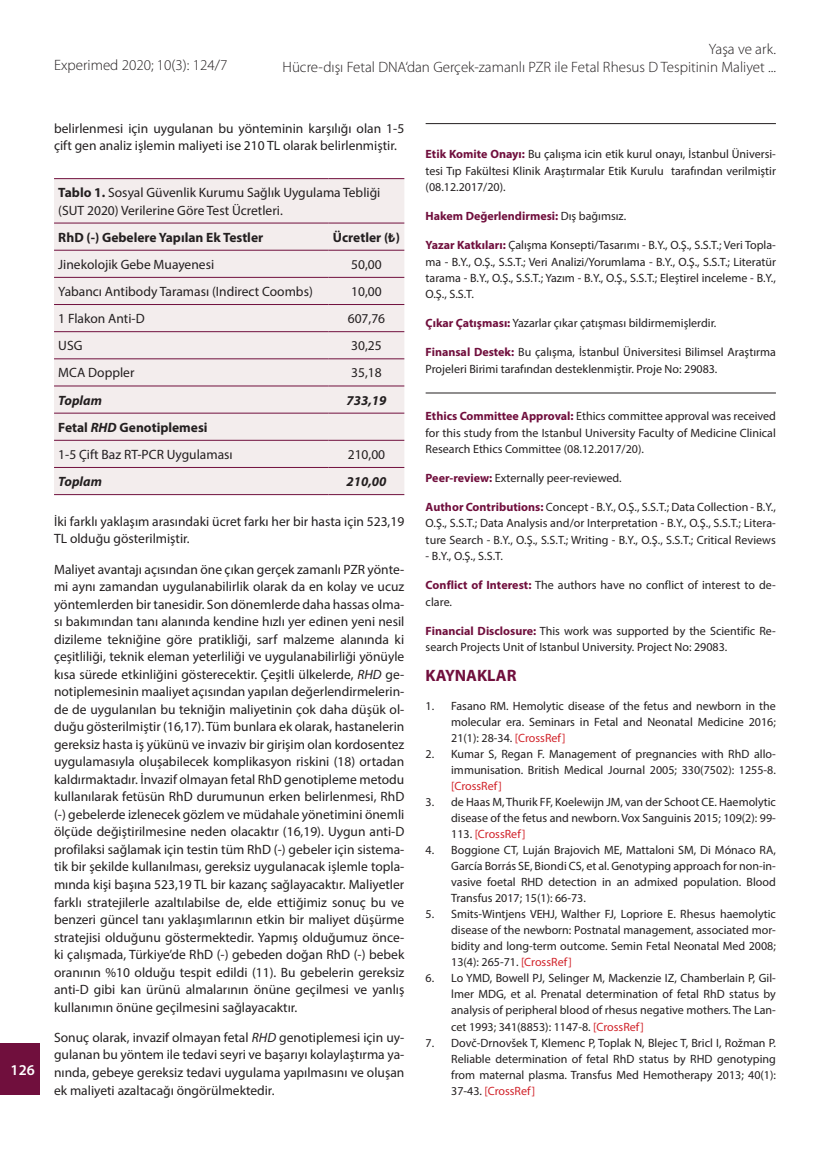
<style>
.page{position:relative;width:830px;height:1149px;background:#fff}
.page>*{position:absolute;margin:0;border:0;box-sizing:border-box;transform-origin:0 0}
.t1{font:700 16.5px "Myriad Pro";color:#700f3d}
.t2{font:300 15px/18px "Myriad Pro";color:#231f20;text-align:right}
.t3{font:600 15px "Myriad Pro";color:#fff}
.t4{font:13.5px/17.5px "Myriad Pro";color:#231f20}
.t5{font:700 13.5px "Myriad Pro";color:#231f20}
.t6{font:italic 700 13.5px "Myriad Pro";color:#231f20}
.t7{font:12px/16px "Myriad Pro";color:#231f20;text-align:justify}
.t8{font:700 12px "Myriad Pro";color:#700f3d}
.t9{font:12px "Myriad Pro";color:#d1232a}
.s1{font-weight:700}
.s2{font-weight:700;font-style:italic}
.s3{font-style:italic}
.s4{font-weight:700;color:#700f3d}
.s5{font-weight:400;color:#231f20}
.s6{color:#d1232a}
</style>
<div class="page">
<div style="left:0;top:1042px;width:39px;height:52px;background:#700f3d"></div>
<hr style="left:425px;top:123px;width:350px;height:1px;background:#231f20">
<hr style="left:425px;top:392px;width:350px;height:1px;background:#231f20">
<div style="left:54px;top:179px;width:350px;height:315px;background:#f3eded"></div>
<hr style="left:54px;top:277px;width:274px;height:1px;background:#700f3d">
<hr style="left:328px;top:277px;width:76px;height:1px;background:#700f3d">
<hr style="left:54px;top:304px;width:274px;height:1px;background:#700f3d">
<hr style="left:328px;top:304px;width:76px;height:1px;background:#700f3d">
<hr style="left:54px;top:331px;width:274px;height:1px;background:#700f3d">
<hr style="left:328px;top:331px;width:76px;height:1px;background:#700f3d">
<hr style="left:54px;top:358px;width:274px;height:1px;background:#700f3d">
<hr style="left:328px;top:358px;width:76px;height:1px;background:#700f3d">
<hr style="left:54px;top:385px;width:274px;height:1px;background:#700f3d">
<hr style="left:328px;top:385px;width:76px;height:1px;background:#700f3d">
<hr style="left:54px;top:413px;width:274px;height:1px;background:#700f3d">
<hr style="left:328px;top:413px;width:76px;height:1px;background:#700f3d">
<hr style="left:54px;top:440px;width:274px;height:1px;background:#700f3d">
<hr style="left:328px;top:440px;width:76px;height:1px;background:#700f3d">
<hr style="left:54px;top:467px;width:274px;height:1px;background:#700f3d">
<hr style="left:328px;top:467px;width:76px;height:1px;background:#700f3d">
<hr style="left:54px;top:494px;width:274px;height:1px;background:#700f3d">
<hr style="left:328px;top:494px;width:76px;height:1px;background:#700f3d">
<hr style="left:54px;top:178px;width:274px;height:1px;background:#700f3d">
<hr style="left:328px;top:178px;width:76px;height:1px;background:#700f3d">
<hr style="left:54px;top:223px;width:274px;height:1px;background:#700f3d">
<hr style="left:328px;top:223px;width:76px;height:1px;background:#700f3d">
<hr style="left:54px;top:250px;width:274px;height:1px;background:#700f3d">
<hr style="left:328px;top:250px;width:76px;height:1px;background:#700f3d">
<p class="t3" style="left:11px;top:1059px;width:26px">126</p>
<p class="t2" style="left:54px;top:55px;width:175px">Experimed 2020; 10(3): 124/7</p>
<p class="t2" style="left:282px;top:40px;width:494px">Yaşa ve ark.<br>Hücre-dışı Fetal DNA‘dan Gerçek-zamanlı PZR ile Fetal Rhesus D Tespitinin Maliyet ...</p>
<p class="t4" style="left:54px;top:119px;width:351px">belirlenmesi için uygulanan bu yönteminin karşılığı olan 1-5 çift gen analiz işlemin maliyeti ise 210 TL olarak belirlenmiştir.</p>
<p class="t4" style="left:58px;top:184px;width:323px"><span class="s1">Tablo 1.</span> Sosyal Güvenlik Kurumu Sağlık Uygulama Tebliği (SUT 2020) Verilerine Göre Test Ücretleri.</p>
<p class="t5" style="left:58px;top:228px;width:206px">RhD (-) Gebelere Yapılan Ek Testler</p>
<p class="t5" style="left:333px;top:228px;width:69px">Ücretler (₺)</p>
<p class="t4" style="left:58px;top:255px;width:157px">Jinekolojik Gebe Muayenesi</p>
<p class="t4" style="left:351px;top:255px;width:32px">50,00</p>
<p class="t4" style="left:58px;top:282px;width:256px">Yabancı Antibody Taraması (Indirect Coombs)</p>
<p class="t4" style="left:351px;top:282px;width:32px">10,00</p>
<p class="t4" style="left:58px;top:309px;width:88px">1 Flakon Anti-D</p>
<p class="t4" style="left:347px;top:309px;width:39px">607,76</p>
<p class="t4" style="left:58px;top:337px;width:26px">USG</p>
<p class="t4" style="left:351px;top:337px;width:32px">30,25</p>
<p class="t4" style="left:58px;top:364px;width:78px">MCA Doppler</p>
<p class="t4" style="left:351px;top:364px;width:32px">35,18</p>
<p class="t6" style="left:58px;top:391px;width:45px">Toplam</p>
<p class="t6" style="left:346px;top:391px;width:42px">733,19</p>
<p class="t4" style="left:58px;top:413px;width:176px;line-height:27.2px"><span class="s1">Fetal</span> <span class="s2">RHD</span> <span class="s1">Genotiplemesi<br></span>1-5 Çift Baz RT-PCR Uygulaması</p>
<p class="t4" style="left:347px;top:445px;width:39px">210,00</p>
<p class="t6" style="left:58px;top:472px;width:45px">Toplam</p>
<p class="t6" style="left:346px;top:472px;width:42px">210,00</p>
<p class="t4" style="left:54px;top:512px;width:351px">İki farklı yaklaşım arasındaki ücret farkı her bir hasta için 523,19<br>TL olduğu gösterilmiştir.</p>
<p class="t4" style="left:54px;top:560px;width:351px;text-align:justify">Maliyet avantajı açısından öne çıkan gerçek zamanlı PZR yönte&shy;mi aynı zamandan uygulanabilirlik olarak da en kolay ve ucuz yöntemlerden bir tanesidir. Son dönemlerde daha hassas olma&shy;sı bakımından tanı alanında kendine hızlı yer edinen yeni nesil dizileme tekniğine göre pratikliği, sarf malzeme alanında ki çeşitliliği, teknik eleman yeterliliği ve uygulanabilirliği yönüyle kısa sürede etkinliğini gösterecektir. Çeşitli ülkelerde, <span class="s3">RHD</span> ge&shy;notiplemesinin maaliyet açısından yapılan değerlendirmelerin&shy;de de uygulanılan bu tekniğin maliyetinin çok daha düşük ol&shy;duğu gösterilmiştir (16,17). Tüm bunlara ek olarak, hastanelerin gereksiz hasta iş yükünü ve invaziv bir girişim olan kordosentez uygulamasıyla oluşabilecek komplikasyon riskini (18) ortadan kaldırmaktadır. İnvazif olmayan fetal RhD genotipleme metodu kullanılarak fetüsün RhD durumunun erken belirlenmesi, RhD (-) gebelerde izlenecek gözlem ve müdahale yönetimini önemli ölçüde değiştirilmesine neden olacaktır (16,19). Uygun anti-D profilaksi sağlamak için testin tüm RhD (-) gebeler için sistema&shy;tik bir şekilde kullanılması, gereksiz uygulanacak işlemle topla&shy;mında kişi başına 523,19 TL bir kazanç sağlayacaktır. Maliyetler farklı stratejilerle azaltılabilse de, elde ettiğimiz sonuç bu ve benzeri güncel tanı yaklaşımlarının etkin bir maliyet düşürme stratejisi olduğunu göstermektedir. Yapmış olduğumuz önce&shy;ki çalışmada, Türkiye’de RhD (-) gebeden doğan RhD (-) bebek oranının %10 olduğu tespit edildi (11). Bu gebelerin gereksiz anti-D gibi kan ürünü almalarının önüne geçilmesi ve yanlış kullanımın önüne geçilmesini sağlayacaktır.</p>
<p class="t4" style="left:54px;top:1028px;width:351px;text-align:justify">Sonuç olarak, invazif olmayan fetal <span class="s3">RHD</span> genotiplemesi için uy&shy;gulanan bu yöntem ile tedavi seyri ve başarıyı kolaylaştırma ya&shy;nında, gebeye gereksiz tedavi uygulama yapılmasını ve oluşan ek maliyeti azaltacağı öngörülmektedir.</p>
<p class="t7" style="left:425px;top:146px;width:351px"><span class="s4">Etik Komite Onayı:</span> Bu çalışma icin etik kurul onayı, İstanbul Üniversi&shy;tesi Tıp Fakültesi Klinik Araştırmalar Etik Kurulu tarafından verilmiştir (08.12.2017/20).</p>
<p class="t8" style="left:425px;top:208px;width:202px">Hakem Değerlendirmesi: <span class="s5">Dış bağımsız.</span></p>
<p class="t7" style="left:425px;top:237px;width:351px"><span class="s4">Yazar Katkıları:</span> Çalışma Konsepti/Tasarımı - B.Y., O.Ş., S.S.T.; Veri Topla&shy;ma - B.Y., O.Ş., S.S.T.; Veri Analizi/Yorumlama - B.Y., O.Ş., S.S.T.; Literatür tarama - B.Y., O.Ş., S.S.T.; Yazım - B.Y., O.Ş., S.S.T.; Eleştirel inceleme - B.Y., O.Ş., S.S.T.</p>
<p class="t7" style="left:425px;top:315px;width:292px"><span class="s4">Çıkar Çatışması:</span> Yazarlar çıkar çatışması bildirmemişlerdir.</p>
<p class="t7" style="left:425px;top:344px;width:351px"><span class="s4">Finansal Destek:</span> Bu çalışma, İstanbul Üniversitesi Bilimsel Araştırma<br>Projeleri Birimi tarafından desteklenmiştir. Proje No: 29083.</p>
<p class="t7" style="left:425px;top:408px;width:351px"><span class="s4">Ethics Committee Approval:</span> Ethics committee approval was received for this study from the Istanbul University Faculty of Medicine Clinical Research Ethics Committee (08.12.2017/20).</p>
<p class="t7" style="left:425px;top:469px;width:197px"><span class="s4">Peer-review:</span> Externally peer-reviewed.</p>
<p class="t7" style="left:425px;top:498px;width:351px"><span class="s4">Author Contributions:</span> Concept - B.Y., O.Ş., S.S.T.; Data Collection - B.Y., O.Ş., S.S.T.; Data Analysis and/or Interpretation - B.Y., O.Ş., S.S.T.; Litera&shy;ture Search - B.Y., O.Ş., S.S.T.; Writing - B.Y., O.Ş., S.S.T.; Critical Reviews</p>
<p class="t7" style="left:425px;top:547px;width:79px">- B.Y., O.Ş., S.S.T.</p>
<p class="t7" style="left:425px;top:576px;width:351px"><span class="s4">Conflict of Interest:</span> The authors have no conflict of interest to de&shy;clare.</p>
<p class="t7" style="left:425px;top:622px;width:351px"><span class="s4">Financial Disclosure:</span> This work was supported by the Scientific Re&shy;search Projects Unit of Istanbul University. Project No: 29083.</p>
<h1 class="t1" style="left:425px;top:664px;width:92px">KAYNAKLAR</h1>
<p class="t7" style="left:451px;top:697px;width:326px;text-indent:-26px">1. Fasano RM. Hemolytic disease of the fetus and newborn in the molecular era. Seminars in Fetal and Neonatal Medicine 2016; 21(1): 28-34. <span class="s6">[CrossRef]</span></p>
<p class="t7" style="left:425px;top:745px;width:351px;text-align:right">2. Kumar S, Regan F. Management of pregnancies with RhD allo&shy;immunisation. British Medical Journal 2005; 330(7502): 1255-8.</p>
<p class="t9" style="left:451px;top:778px;width:52px">[CrossRef]</p>
<p class="t7" style="left:451px;top:793px;width:326px;text-indent:-26px">3. de Haas M, Thurik FF, Koelewijn JM, van der Schoot CE. Haemolytic disease of the fetus and newborn. Vox Sanguinis 2015; 109(2): 99- 113. <span class="s6">[CrossRef]</span></p>
<p class="t7" style="left:451px;top:841px;width:326px;text-indent:-26px">4. Boggione CT, Luján Brajovich ME, Mattaloni SM, Di Mónaco RA, García Borrás SE, Biondi CS, et al. Genotyping approach for non-in&shy;vasive foetal RHD detection in an admixed population. Blood Transfus 2017; 15(1): 66-73.</p>
<p class="t7" style="left:451px;top:905px;width:326px;text-indent:-26px">5. Smits-Wintjens VEHJ, Walther FJ, Lopriore E. Rhesus haemolytic disease of the newborn: Postnatal management, associated mor&shy;bidity and long-term outcome. Semin Fetal Neonatal Med 2008; 13(4): 265-71. <span class="s6">[CrossRef]</span></p>
<p class="t7" style="left:451px;top:969px;width:326px;text-indent:-26px">6. Lo YMD, Bowell PJ, Selinger M, Mackenzie IZ, Chamberlain P, Gil&shy;lmer MDG, et al. Prenatal determination of fetal RhD status by analysis of peripheral blood of rhesus negative mothers. The Lan&shy;cet 1993; 341(8853): 1147-8. <span class="s6">[CrossRef]</span></p>
<p class="t7" style="left:451px;top:1033px;width:326px;text-indent:-26px">7. Dovč-Drnovšek T, Klemenc P, Toplak N, Blejec T, Bricl I, Rožman P.<br>Reliable determination of fetal RhD status by RHD genotyping from maternal plasma. Transfus Med Hemotherapy 2013; 40(1):<br>37-43. <span class="s6">[CrossRef]</span></p>
</div>
